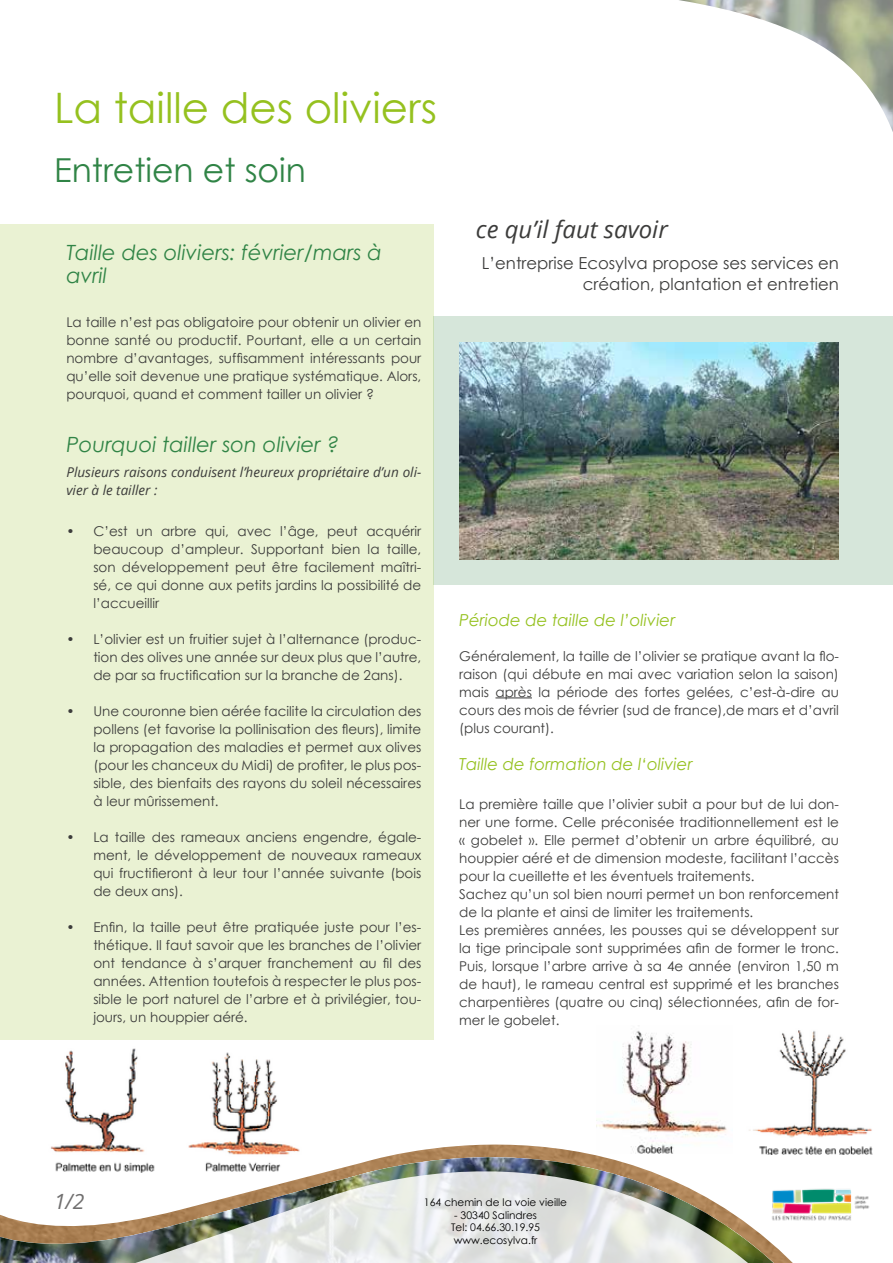
<style>
.page{position:relative;width:893px;height:1263px;background:#fff}
.page>*{position:absolute;margin:0;border:0;box-sizing:border-box;transform-origin:0 0}
.t1{font:42px "Century Gothic";color:#95c11f}
.t2{font:33px "Century Gothic";color:#308446}
.t3{font:italic 24px "Open Sans";color:#3c3c3b}
.t4{font:italic 21px/22.5px "Century Gothic";color:#308446}
.t5{font:italic 21px "Open Sans";color:#706f6f}
.t6{font:16.5px/21px "Century Gothic";color:#3c3c3b;text-align:right}
.t7{font:italic 16.5px "Century Gothic";color:#95c11f}
.t8{font:13.5px/18px "Century Gothic";color:#3c3c3b;text-align:justify}
.t9{font:italic 13.5px/18px "Open Sans";color:#3c3c3b}
.t10{font:10.5px/12.6px "Century Gothic";color:#000;text-align:center}
</style>
<div class="page">
<img style="left:679px;top:0;width:214px;height:132px">
<svg style="left:0;top:1119px;width:832px;height:144px"></svg>
<img style="left:766px;top:1180px;width:103px;height:45px">
<div style="left:434px;top:317px;width:459px;height:268px;background:#d6e6da"></div>
<div style="left:0;top:224px;width:434px;height:816px;background:#eaf2d3"></div>
<hr style="left:495px;top:697px;width:37px;height:1px;background:#3c3c3b">
<img style="left:459px;top:342px;width:380px;height:217px">
<img style="left:743px;top:1030px;width:130px;height:124px">
<img style="left:597px;top:1030px;width:136px;height:123px">
<img style="left:182px;top:1052px;width:124px;height:122px">
<img style="left:38px;top:1048px;width:124px;height:126px">
<h1 class="t1" style="left:54px;top:78px;width:384px">La taille des oliviers</h1>
<h2 class="t2" style="left:54px;top:147px;width:253px">Entretien et soin</h2>
<h3 class="t4" style="left:66px;top:241px;width:317px">Taille des oliviers: février/mars à avril</h3>
<p class="t8" style="left:66px;top:313px;width:356px">La taille n’est pas obligatoire pour obtenir un olivier en bonne santé ou productif. Pourtant, elle a un certain nombre d’avantages, suffisamment intéressants pour qu’elle soit devenue une pratique systématique. Alors, pourquoi, quand et comment tailler un olivier ?</p>
<h3 class="t4" style="left:66px;top:433px;width:274px">Pourquoi tailler son olivier ?</h3>
<p class="t9" style="left:66px;top:462px;width:356px">Plusieurs raisons conduisent l’heureux propriétaire d’un oli&shy;vier à le tailler :</p>
<p class="t8" style="left:93px;top:522px;width:329px;text-indent:-27px">• C’est un arbre qui, avec l’âge, peut acquérir beaucoup d’ampleur. Supportant bien la taille, son développement peut être facilement maîtri&shy;sé, ce qui donne aux petits jardins la possibilité de l’accueillir</p>
<p class="t8" style="left:93px;top:630px;width:329px;text-indent:-27px">• L’olivier est un fruitier sujet à l’alternance (produc&shy;tion des olives une année sur deux plus que l’autre, de par sa fructification sur la branche de 2ans).</p>
<p class="t8" style="left:93px;top:702px;width:329px;text-indent:-27px">• Une couronne bien aérée facilite la circulation des pollens (et favorise la pollinisation des fleurs), limite la propagation des maladies et permet aux olives (pour les chanceux du Midi) de profiter, le plus pos&shy;sible, des bienfaits des rayons du soleil nécessaires à leur mûrissement.</p>
<p class="t8" style="left:93px;top:828px;width:329px;text-indent:-27px">• La taille des rameaux anciens engendre, égale&shy;ment, le développement de nouveaux rameaux qui fructifieront à leur tour l’année suivante (bois de deux ans).</p>
<p class="t8" style="left:93px;top:918px;width:329px;text-indent:-27px">• Enfin, la taille peut être pratiquée juste pour l’es&shy;thétique. Il faut savoir que les branches de l’olivier ont tendance à s’arquer franchement au fil des années. Attention toutefois à respecter le plus pos&shy;sible le port naturel de l’arbre et à privilégier, tou&shy;jours, un houppier aéré.</p>
<h3 class="t3" style="left:476px;top:213px;width:194px">ce qu’il faut savoir</h3>
<p class="t6" style="left:482px;top:252px;width:359px">L’entreprise Ecosylva propose ses services en création, plantation et entretien</p>
<p class="t7" style="left:459px;top:609px;width:218px">Période de taille de l’olivier</p>
<p class="t8" style="left:459px;top:646px;width:381px">Généralement, la taille de l’olivier se pratique avant la flo&shy;raison (qui débute en mai avec variation selon la saison) mais après la période des fortes gelées, c’est-à-dire au cours des mois de février (sud de france),de mars et d’avril (plus courant).</p>
<p class="t7" style="left:459px;top:752px;width:235px">Taille de formation de l‘olivier</p>
<p class="t8" style="left:459px;top:795px;width:381px;text-align:left">La première taille que l’olivier subit a pour but de lui don&shy;ner une forme. Celle préconisée traditionnellement est le « gobelet ». Elle permet d’obtenir un arbre équilibré, au houppier aéré et de dimension modeste, facilitant l’accès pour la cueillette et les éventuels traitements.<br>Sachez qu’un sol bien nourri permet un bon renforcement de la plante et ainsi de limiter les traitements.<br>Les premières années, les pousses qui se développent sur la tige principale sont supprimées afin de former le tronc.<br>Puis, lorsque l’arbre arrive à sa 4e année (environ 1,50 m de haut), le rameau central est supprimé et les branches charpentières (quatre ou cinq) sélectionnées, afin de for&shy;mer le gobelet.</p>
<h3 class="t5" style="left:54px;top:1187px;width:32px">1/2</h3>
<p class="t10" style="left:424px;top:1196px;width:145px">164 chemin de la voie vieille</p>
<p class="t10" style="left:451px;top:1208px;width:91px">- 30340 Salindres<br>Tel: 04.66.30.19.95 www.ecosylva.fr</p>
</div>
